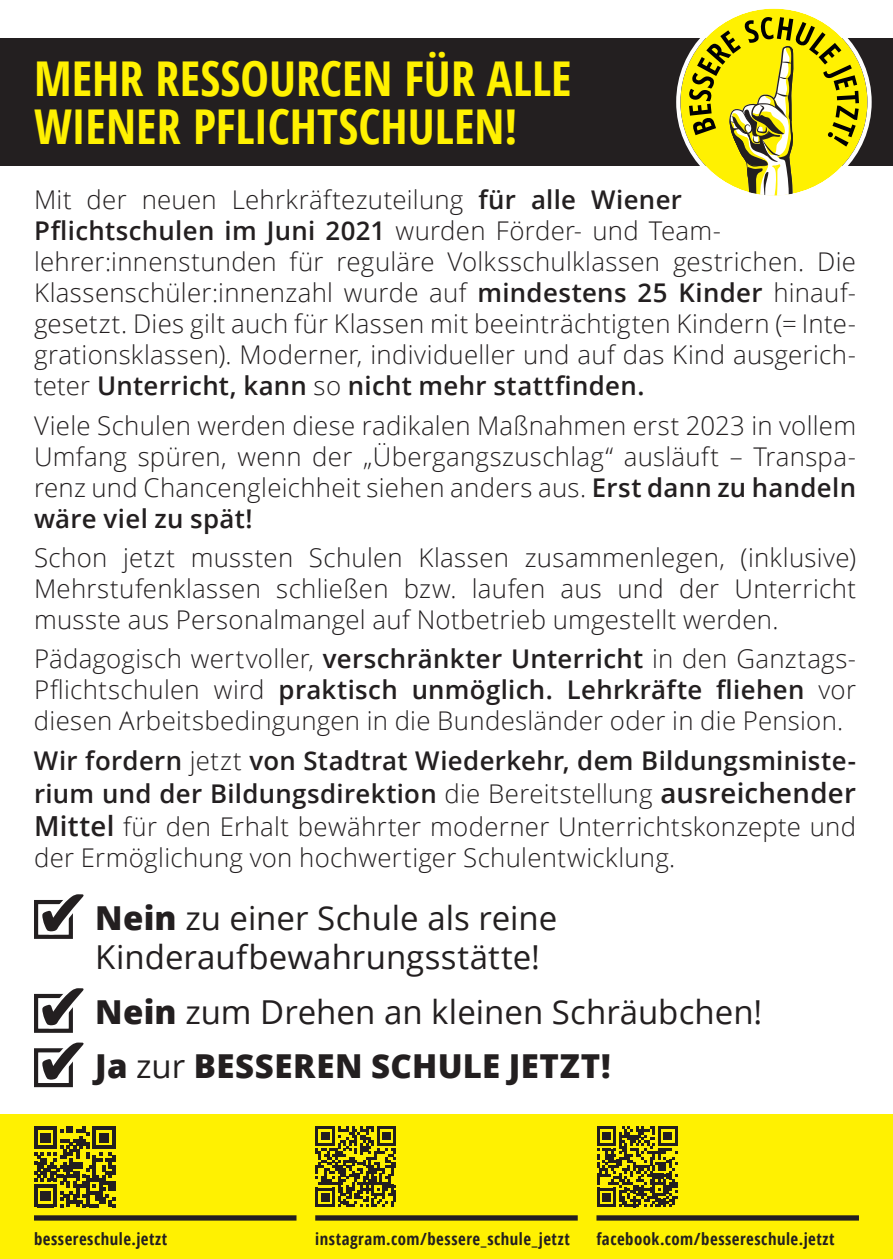
<style>
.page{position:relative;width:893px;height:1259px;background:#fff}
.page>*{position:absolute;margin:0;border:0;box-sizing:border-box;transform-origin:0 0}
.t1{font:700 condensed 48px/48px "Open Sans";color:#fff101}
.t2{font:33px/39.6px "Open Sans";color:#231f20}
.t3{font:300 25.8px/30.9px "Open Sans";letter-spacing:.01em;color:#231f20;text-align:justify}
.t4{font:700 condensed 16.8px "Open Sans";letter-spacing:.03em;color:#231f20}
.s1{font-weight:600}
.s2{font-weight:600;font-size:27.6px}
.s3{font-weight:800}
</style>
<div class="page">
<div style="left:0;top:38px;width:893px;height:128px;background:#231f20"></div>
<div style="left:0;top:1114px;width:893px;height:145px;background:#fff101"></div>
<div style="left:680px;top:9px;width:187px;height:187px;background:#fff101;border-radius:50%"></div>
<svg style="left:689px;top:17px;width:170px;height:178px"></svg>
<div style="left:676px;top:4px;width:196px;height:196px;border:4px solid #fff;border-radius:50%"></div>
<div style="left:34px;top:900px;width:39px;height:39px;border:4px solid #231f20"></div>
<svg style="left:38px;top:894px;width:46px;height:42px"></svg>
<div style="left:34px;top:994px;width:39px;height:38px;border:4px solid #231f20"></div>
<svg style="left:38px;top:988px;width:46px;height:42px"></svg>
<div style="left:34px;top:1048px;width:39px;height:39px;border:4px solid #231f20"></div>
<svg style="left:38px;top:1042px;width:46px;height:42px"></svg>
<svg style="left:34px;top:1126px;width:81px;height:81px"></svg>
<svg style="left:315px;top:1126px;width:81px;height:81px"></svg>
<svg style="left:597px;top:1126px;width:80px;height:81px"></svg>
<div style="left:34px;top:1215px;width:262px;height:5px;background:#231f20"></div>
<div style="left:315px;top:1215px;width:263px;height:5px;background:#231f20"></div>
<div style="left:596px;top:1215px;width:263px;height:5px;background:#231f20"></div>
<h1 class="t1" style="left:34px;top:54px;width:539px">MEHR RESSOURCEN FÜR ALLE<br>WIENER PFLICHTSCHULEN!</h1>
<p class="t3" style="left:34px;top:184px;width:824px;text-align:left">Mit der neuen Lehrkräftezuteilung <span class="s1">für alle Wiener Pflichtschulen im Juni 2021</span> wurden Förder- und Team&shy;lehrer:innenstunden für reguläre Volksschulklassen gestrichen. Die Klassenschüler:innenzahl wurde auf <span class="s1">mindestens 25 Kinder</span> hinauf&shy;gesetzt. Dies gilt auch für Klassen mit beeinträchtigten Kindern (= Inte&shy;grationsklassen). Moderner, individueller und auf das Kind ausgerich&shy;teter <span class="s1">Unterricht, kann</span> so <span class="s1">nicht mehr stattfinden.</span></p>
<p class="t3" style="left:34px;top:409px;width:824px">Viele Schulen werden diese radikalen Maßnahmen erst 2023 in vollem Umfang spüren, wenn der „Übergangszuschlag“ ausläuft – Transpa&shy;renz und Chancengleichheit siehen anders aus. <span class="s1">Erst dann zu handeln wäre viel zu spät!</span></p>
<p class="t3" style="left:34px;top:541px;width:824px">Schon jetzt mussten Schulen Klassen zusammenlegen, (inklusive)<br>Mehrstufenklassen schließen bzw. laufen aus und der Unterricht musste aus Personalmangel auf Notbetrieb umgestellt werden.</p>
<p class="t3" style="left:34px;top:643px;width:824px">Pädagogisch wertvoller, <span class="s1">verschränkter Unterricht</span> in den Ganztags-Pflichtschulen wird <span class="s1">praktisch unmöglich. Lehrkräfte fliehen</span> vor diesen Arbeitsbedingungen in die Bundesländer oder in die Pension.</p>
<p class="t3" style="left:34px;top:743px;width:824px;line-height:32.4px"><span class="s1">Wir fordern</span> jetzt <span class="s1">von Stadtrat Wiederkehr, dem Bildungsministe&shy;rium und der Bildungsdirektion</span> die Bereitstellung <span class="s2">ausreichender Mittel</span> für den Erhalt bewährter moderner Unterrichtskonzepte und der Ermöglichung von hochwertiger Schulentwicklung.</p>
<p class="t2" style="left:95px;top:897px;width:464px"><span class="s3">Nein</span> zu einer Schule als reine<br>Kinderaufbewahrungsstätte!</p>
<p class="t2" style="left:95px;top:984px;width:669px;line-height:54.3px"><span class="s3">Nein</span> zum Drehen an kleinen Schräubchen!<br><span class="s3">Ja</span> zur <span class="s3">BESSEREN SCHULE JETZT!</span></p>
<p class="t4" style="left:34px;top:1227px;width:135px">bessereschule.jetzt</p>
<p class="t4" style="left:315px;top:1227px;width:256px">instagram.com/bessere_schule_jetzt</p>
<p class="t4" style="left:596px;top:1227px;width:240px">facebook.com/bessereschule.jetzt</p>
</div>
